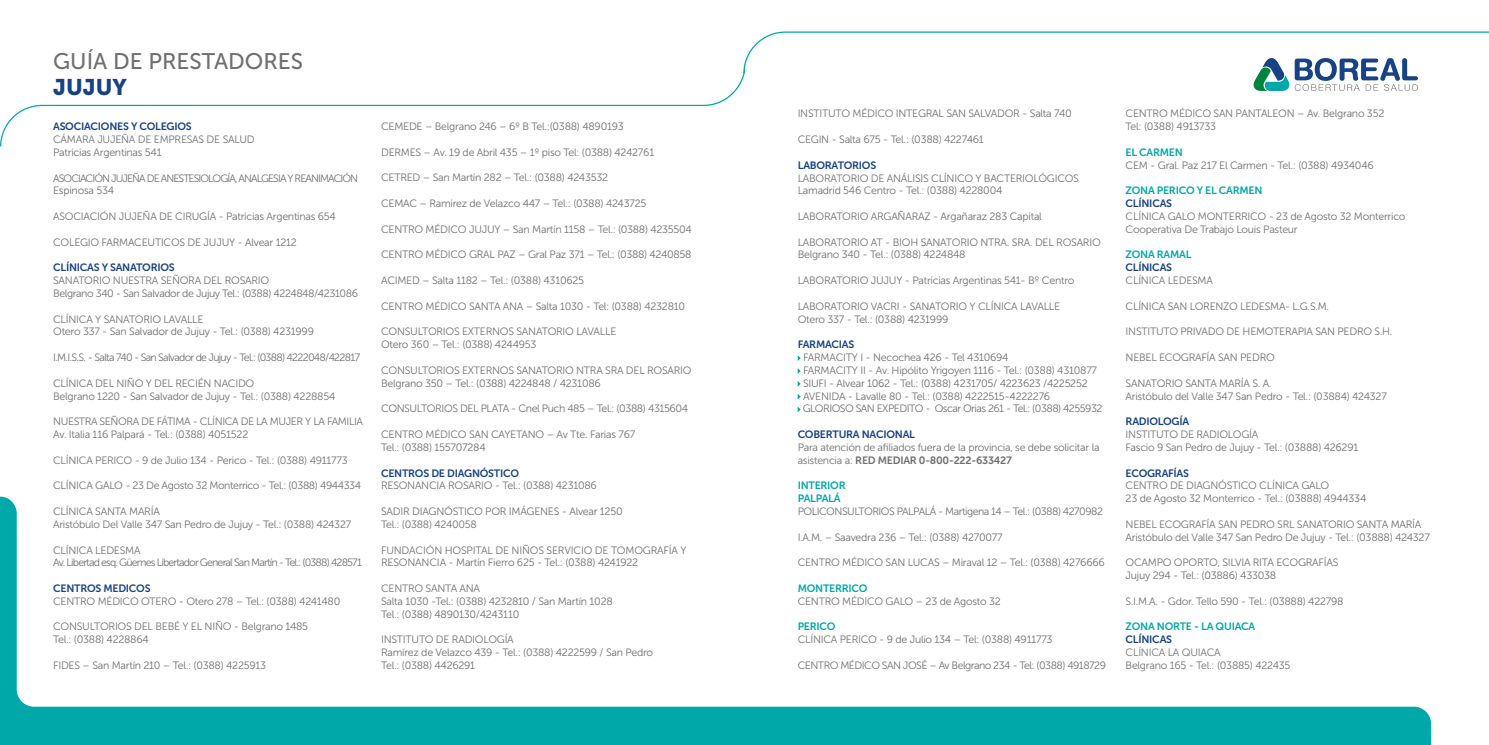
<style>
.page{position:relative;width:1489px;height:745px;background:#fff}
.page>*{position:absolute;margin:0;border:0;box-sizing:border-box;transform-origin:0 0}
.t1{font:22.5px "Museo Sans 500";color:#706f6f}
.t2{font:22.5px "Museo Sans 900";color:#174285}
.t3{font:10.62px/12.9px "Museo Sans 300";letter-spacing:-.025em;color:#706f6f}
.t4{font:10.62px "Museo Sans 700";letter-spacing:-.025em;color:#174285}
.t5{font:10.62px "Museo Sans 300";letter-spacing:-.05em;color:#706f6f}
.t6{font:10.62px/12.9px "Museo Sans 700";letter-spacing:-.025em;color:#00a8a9}
.t7{font:10.62px/12.9px "Museo Sans 300";letter-spacing:-.08em;color:#706f6f}
.t8{font:10.62px/12.9px "Museo Sans 300";letter-spacing:-.09em;color:#706f6f}
.t9{font:10.62px "Museo Sans 300";letter-spacing:-.07em;color:#706f6f}
.t10{font:10.62px "Museo Sans 700";letter-spacing:-.025em;color:#706f6f}
.s1{font-family:"Museo Sans 300"}
</style>
<div class="page">
<svg style="left:0;top:496px;width:1430px;height:248px"></svg>
<svg style="left:0;top:78px;width:742px;height:69px"></svg>
<svg style="left:797px;top:355px;width:3px;height:6px"></svg>
<svg style="left:797px;top:368px;width:3px;height:5px"></svg>
<svg style="left:797px;top:381px;width:3px;height:5px"></svg>
<svg style="left:797px;top:394px;width:3px;height:5px"></svg>
<svg style="left:797px;top:406px;width:3px;height:6px"></svg>
<svg style="left:742px;top:31px;width:746px;height:60px"></svg>
<h1 class="t1" style="left:53px;top:49px;width:251px">GUÍA DE PRESTADORES</h1>
<h1 class="t2" style="left:53px;top:74px;width:75px">JUJUY</h1>
<p class="t4" style="left:53px;top:120px;width:140px">ASOCIACIONES Y COLEGIOS</p>
<p class="t3" style="left:53px;top:133px;width:203px">CÁMARA JUJEÑA DE EMPRESAS DE SALUD<br>Patricias Argentinas 541</p>
<p class="t8" style="left:53px;top:171px;width:306px">ASOCIACIÓN JUJEÑA DE ANESTESIOLOGÍA, ANALGESIA Y REANIMACIÓN<br>Espinosa 534</p>
<p class="t3" style="left:53px;top:210px;width:284px">ASOCIACIÓN JUJEÑA DE CIRUGÍA - Patricias Argentinas 654</p>
<p class="t3" style="left:53px;top:235px;width:245px">COLEGIO FARMACEUTICOS DE JUJUY - Alvear 1212</p>
<p class="t4" style="left:53px;top:261px;width:123px">CLÍNICAS Y SANATORIOS</p>
<p class="t3" style="left:53px;top:274px;width:306px">SANATORIO NUESTRA SEÑORA DEL ROSARIO<br>Belgrano 340 - San Salvador de Jujuy Tel.: (0388) 4224848/4231086</p>
<p class="t3" style="left:53px;top:312px;width:262px">CLÍNICA Y SANATORIO LAVALLE<br>Otero 337 - San Salvador de Jujuy - Tel.: (0388) 4231999</p>
<p class="t9" style="left:53px;top:351px;width:308px">I.M.I.S.S. - Salta 740 - San Salvador de Jujuy - Tel.: (0388) 4222048/422817</p>
<p class="t3" style="left:53px;top:376px;width:284px">CLÍNICA DEL NIÑO Y DEL RECIÉN NACIDO<br>Belgrano 1220 - San Salvador de Jujuy - Tel.: (0388) 4228854</p>
<p class="t3" style="left:53px;top:415px;width:311px">NUESTRA SEÑORA DE FÁTIMA - CLÍNICA DE LA MUJER Y LA FAMILIA<br>Av. Italia 116 Palpará - Tel.: (0388) 4051522</p>
<p class="t3" style="left:53px;top:453px;width:296px">CLÍNICA PERICO - 9 de Julio 134 - Perico - Tel.: (0388) 4911773</p>
<p class="t3" style="left:53px;top:479px;width:309px">CLÍNICA GALO - 23 De Agosto 32 Monterrico - Tel.: (0388) 4944334</p>
<p class="t3" style="left:53px;top:504px;width:299px">CLÍNICA SANTA MARÍA<br>Aristóbulo Del Valle 347 San Pedro de Jujuy - Tel.: (0388) 424327</p>
<p class="t7" style="left:53px;top:543px;width:310px">CLÍNICA LEDESMA<br>Av. Libertad esq. Güemes Libertador General San Martín - Tel.: (0388) 428571</p>
<p class="t4" style="left:53px;top:582px;width:99px">CENTROS MEDICOS</p>
<p class="t3" style="left:53px;top:594px;width:289px">CENTRO MÉDICO OTERO - Otero 278 – Tel.: (0388) 4241480</p>
<p class="t3" style="left:53px;top:620px;width:256px">CONSULTORIOS DEL BEBÉ Y EL NIÑO - Belgrano 1485<br>Tel.: (0388) 4228864</p>
<p class="t3" style="left:53px;top:658px;width:214px">FIDES – San Martín 210 – Tel.: (0388) 4225913</p>
<p class="t3" style="left:381px;top:120px;width:244px">CEMEDE – Belgrano 246 – 6º B Tel.:(0388) 4890193</p>
<p class="t3" style="left:381px;top:146px;width:275px">DERMES – Av. 19 de Abril 435 – 1º piso Tel: (0388) 4242761</p>
<p class="t3" style="left:381px;top:171px;width:228px">CETRED – San Martín 282 – Tel.: (0388) 4243532</p>
<p class="t3" style="left:381px;top:197px;width:267px">CEMAC – Ramirez de Velazco 447 – Tel.: (0388) 4243725</p>
<p class="t3" style="left:381px;top:223px;width:312px">CENTRO MÉDICO JUJUY – San Martín 1158 – Tel.: (0388) 4235504</p>
<p class="t3" style="left:381px;top:248px;width:312px">CENTRO MÉDICO GRAL PAZ – Gral Paz 371 – Tel.: (0388) 4240858</p>
<p class="t3" style="left:381px;top:274px;width:205px">ACIMED – Salta 1182 – Tel.: (0388) 4310625</p>
<p class="t3" style="left:381px;top:299px;width:305px">CENTRO MÉDICO SANTA ANA – Salta 1030 - Tel: (0388) 4232810</p>
<p class="t3" style="left:381px;top:325px;width:237px">CONSULTORIOS EXTERNOS SANATORIO LAVALLE<br>Otero 360 – Tel.: (0388) 4244953</p>
<p class="t3" style="left:381px;top:363px;width:312px">CONSULTORIOS EXTERNOS SANATORIO NTRA SRA DEL ROSARIO<br>Belgrano 350 – Tel.: (0388) 4224848 / 4231086</p>
<p class="t3" style="left:381px;top:402px;width:308px">CONSULTORIOS DEL PLATA - Cnel Puch 485 – Tel.: (0388) 4315604</p>
<p class="t3" style="left:381px;top:428px;width:256px">CENTRO MÉDICO SAN CAYETANO – Av Tte. Farias 767<br>Tel.: (0388) 155707284</p>
<p class="t4" style="left:381px;top:466px;width:139px">CENTROS DE DIAGNÓSTICO</p>
<p class="t3" style="left:381px;top:479px;width:217px">RESONANCIA ROSARIO - Tel.: (0388) 4231086</p>
<p class="t3" style="left:381px;top:504px;width:243px">SADIR DIAGNÓSTICO POR IMÁGENES - Alvear 1250<br>Tel.: (0388) 4240058</p>
<p class="t3" style="left:381px;top:543px;width:307px">FUNDACIÓN HOSPITAL DE NIÑOS SERVICIO DE TOMOGRAFÍA Y<br>RESONANCIA - Martín Fierro 625 - Tel.: (0388) 4241922</p>
<p class="t3" style="left:381px;top:581px;width:233px">CENTRO SANTA ANA<br>Salta 1030 -Tel.: (0388) 4232810 / San Martín 1028<br>Tel.: (0388) 4890130/4243110</p>
<p class="t3" style="left:381px;top:633px;width:273px">INSTITUTO DE RADIOLOGÍA<br>Ramírez de Velazco 439 - Tel.: (0388) 4222599 / San Pedro<br>Tel.: (0388) 4426291</p>
<p class="t3" style="left:797px;top:107px;width:276px">INSTITUTO MÉDICO INTEGRAL SAN SALVADOR - Salta 740</p>
<p class="t3" style="left:797px;top:133px;width:188px">CEGIN - Salta 675 - Tel.: (0388) 4227461</p>
<p class="t4" style="left:797px;top:159px;width:80px">LABORATORIOS</p>
<p class="t3" style="left:797px;top:171px;width:283px">LABORATORIO DE ANÁLISIS CLÍNICO Y BACTERIOLÓGICOS<br>Lamadrid 546 Centro - Tel.: (0388) 4228004</p>
<p class="t3" style="left:797px;top:210px;width:246px">LABORATORIO ARGAÑARAZ - Argañaraz 283 Capital</p>
<p class="t3" style="left:797px;top:235px;width:304px">LABORATORIO AT - BIOH SANATORIO NTRA. SRA. DEL ROSARIO<br>Belgrano 340 - Tel.: (0388) 4224848</p>
<p class="t3" style="left:797px;top:274px;width:278px">LABORATORIO JUJUY - Patricias Argentinas 541- Bº Centro</p>
<p class="t3" style="left:797px;top:299px;width:264px">LABORATORIO VACRI - SANATORIO Y CLÍNICA LAVALLE<br>Otero 337 - Tel.: (0388) 4231999</p>
<p class="t4" style="left:797px;top:338px;width:58px">FARMACIAS</p>
<p class="t3" style="left:802px;top:351px;width:301px">FARMACITY I - Necochea 426 - Tel 4310694<br>FARMACITY II - Av. Hipólito Yrigoyen 1116 - Tel.: (0388) 4310877<br>SIUFI - Alvear 1062 - Tel.: (0388) 4231705/ 4223623 /4225252<br>AVENIDA - Lavalle 80 - Tel.: (0388) 4222515-4222276<br>GLORIOSO SAN EXPEDITO - Oscar Orias 261 - Tel.: (0388) 4255932</p>
<p class="t4" style="left:797px;top:428px;width:119px">COBERTURA NACIONAL</p>
<p class="t3" style="left:797px;top:440px;width:303px">Para atención de afiliados fuera de la provincia, se debe solicitar la</p>
<p class="t10" style="left:797px;top:454px;width:216px"><span class="s1">asistencia a:</span> RED MEDIAR 0-800-222-633427</p>
<p class="t6" style="left:797px;top:479px;width:50px">INTERIOR<br>PALPALÁ</p>
<p class="t5" style="left:797px;top:505px;width:307px">POLICONSULTORIOS PALPALÁ - Martigena 14 – Tel.: (0388) 4270982</p>
<p class="t3" style="left:797px;top:530px;width:206px">I.A.M. – Saavedra 236 – Tel.: (0388) 4270077</p>
<p class="t3" style="left:797px;top:556px;width:308px">CENTRO MÉDICO SAN LUCAS – Miraval 12 – Tel.: (0388) 4276666</p>
<p class="t6" style="left:797px;top:581px;width:71px">MONTERRICO</p>
<p class="t3" style="left:797px;top:594px;width:205px">CENTRO MÉDICO GALO – 23 de Agosto 32</p>
<p class="t6" style="left:797px;top:620px;width:39px">PERICO</p>
<p class="t3" style="left:797px;top:633px;width:256px">CLÍNICA PERICO - 9 de Julio 134 – Tel: (0388) 4911773</p>
<p class="t5" style="left:797px;top:659px;width:310px">CENTRO MÉDICO SAN JOSÉ – Av Belgrano 234 - Tel: (0388) 4918729</p>
<p class="t3" style="left:1125px;top:107px;width:260px">CENTRO MÉDICO SAN PANTALEON – Av. Belgrano 352<br>Tel: (0388) 4913733</p>
<p class="t6" style="left:1125px;top:146px;width:59px">EL CARMEN</p>
<p class="t3" style="left:1125px;top:158px;width:250px">CEM - Gral. Paz 217 El Carmen - Tel.: (0388) 4934046</p>
<p class="t6" style="left:1125px;top:184px;width:138px">ZONA PERICO Y EL CARMEN</p>
<p class="t4" style="left:1125px;top:197px;width:48px">CLÍNICAS</p>
<p class="t3" style="left:1125px;top:210px;width:281px">CLÍNICA GALO MONTERRICO - 23 de Agosto 32 Monterrico<br>Cooperativa De Trabajo Louis Pasteur</p>
<p class="t6" style="left:1125px;top:248px;width:67px">ZONA RAMAL</p>
<p class="t4" style="left:1125px;top:261px;width:48px">CLÍNICAS</p>
<p class="t3" style="left:1125px;top:274px;width:89px">CLÍNICA LEDESMA</p>
<p class="t3" style="left:1125px;top:299px;width:205px">CLÍNICA SAN LORENZO LEDESMA- L.G.S.M.</p>
<p class="t3" style="left:1125px;top:325px;width:268px">INSTITUTO PRIVADO DE HEMOTERAPIA SAN PEDRO S.H.</p>
<p class="t3" style="left:1125px;top:351px;width:151px">NEBEL ECOGRAFÍA SAN PEDRO</p>
<p class="t3" style="left:1125px;top:376px;width:263px">SANATORIO SANTA MARÍA S. A.<br>Aristóbulo del Valle 347 San Pedro - Tel.: (03884) 424327</p>
<p class="t4" style="left:1125px;top:415px;width:65px">RADIOLOGÍA</p>
<p class="t3" style="left:1125px;top:428px;width:234px">INSTITUTO DE RADIOLOGÍA<br>Fascio 9 San Pedro de Jujuy - Tel.: (03888) 426291</p>
<p class="t4" style="left:1125px;top:466px;width:65px">ECOGRAFÍAS</p>
<p class="t3" style="left:1125px;top:479px;width:242px">CENTRO DE DIAGNÓSTICO CLÍNICA GALO<br>23 de Agosto 32 Monterrico - Tel.: (03888) 4944334</p>
<p class="t3" style="left:1125px;top:517px;width:306px">NEBEL ECOGRAFÍA SAN PEDRO SRL SANATORIO SANTA MARÍA<br>Aristóbulo del Valle 347 San Pedro De Jujuy - Tel.: (03888) 424327</p>
<p class="t3" style="left:1125px;top:556px;width:214px">OCAMPO OPORTO, SILVIA RITA ECOGRAFÍAS<br>Jujuy 294 - Tel.: (03886) 433038</p>
<p class="t3" style="left:1125px;top:594px;width:219px">S.I.M.A. - Gdor. Tello 590 - Tel.: (03888) 422798</p>
<p class="t6" style="left:1125px;top:620px;width:131px">ZONA NORTE - LA QUIACA</p>
<p class="t4" style="left:1125px;top:633px;width:48px">CLÍNICAS</p>
<p class="t3" style="left:1125px;top:645px;width:166px">CLÍNICA LA QUIACA<br>Belgrano 165 - Tel.: (03885) 422435</p>
</div>
